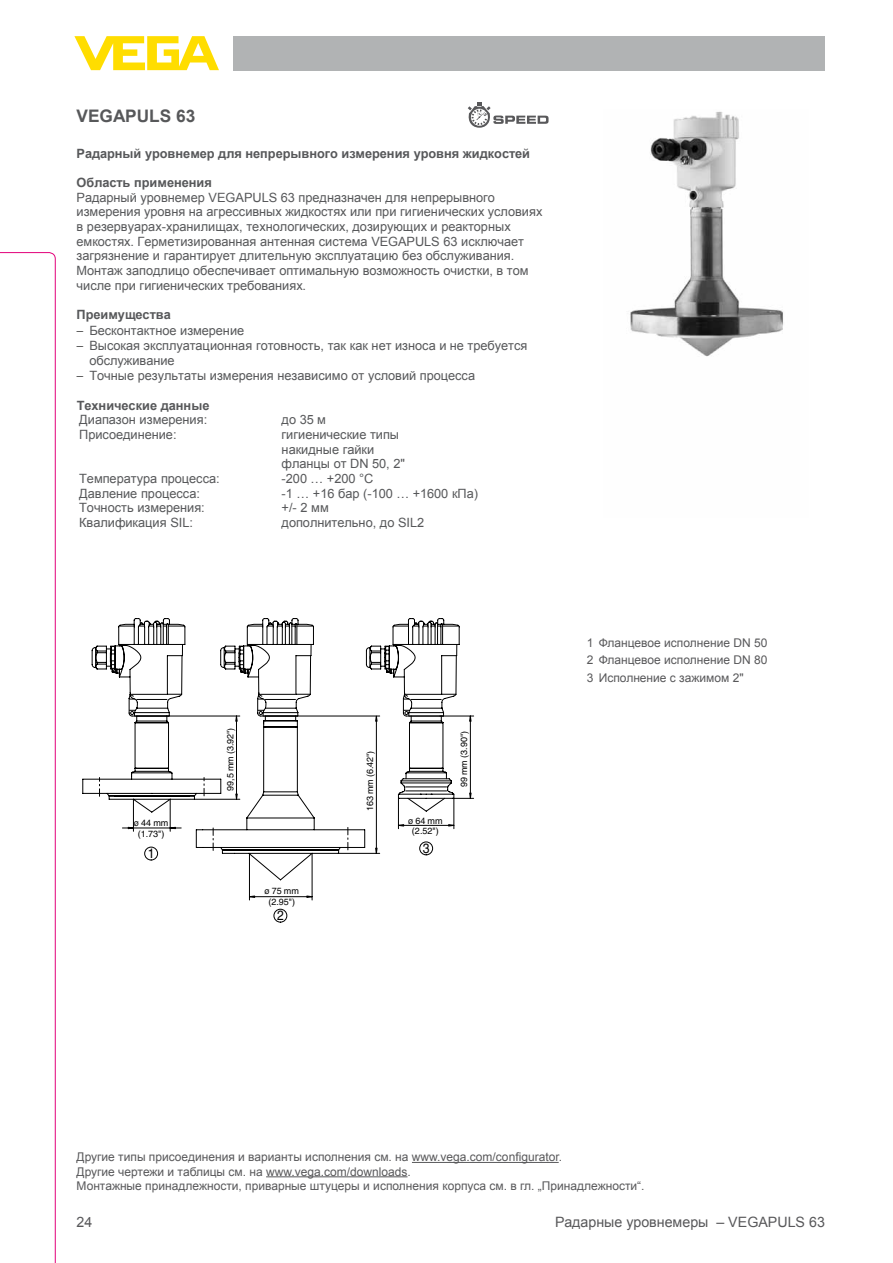
<style>
.page{position:relative;width:893px;height:1263px;background:#fff}
.page>*{position:absolute;margin:0;border:0;box-sizing:border-box;transform-origin:0 0}
.t1{font:700 17.25px "Arial";color:#57585a}
.t2{font:14.25px "Arial";color:#58585a}
.t3{font:13.5px "Helvetica Linotype";color:#000;scale:.9 1}
.t4{font:12.75px/14.7px "Arial";color:#57585a}
.t5{font:700 12.75px "Arial";color:#57585a}
.t6{font:12px/17.7px "Arial";color:#58585a;text-align:justify}
.t7{font:9px/10.5px "Helvetica Linotype";color:#000;text-align:center}
</style>
<div class="page">
<div style="left:234px;top:36px;width:591px;height:34px;background:#b1b3b4"></div>
<svg style="left:74px;top:36px;width:145px;height:34px"></svg>
<svg style="left:468px;top:102px;width:81px;height:26px"></svg>
<img style="left:630px;top:111px;width:154px;height:246px">
<div style="left:274px;top:909px;width:13px;height:13px;background:#fff;border:1px solid #000;border-radius:50%"></div>
<hr style="left:249px;top:896px;width:63px;height:1px;background:#000">
<hr style="left:312px;top:853px;width:1px;height:47px;background:#000">
<hr style="left:249px;top:853px;width:1px;height:47px;background:#000">
<svg style="left:306px;top:895px;width:7px;height:3px"></svg>
<svg style="left:82px;top:618px;width:392px;height:263px"></svg>
<hr style="left:412px;top:1162px;width:147px;height:1px;background:#58585a">
<hr style="left:266px;top:1176px;width:141px;height:1px;background:#58585a">
<svg style="left:0;top:252px;width:56px;height:1011px"></svg>
<h1 class="t1" style="left:77px;top:105px;width:120px">VEGAPULS 63</h1>
<p class="t5" style="left:77px;top:145px;width:455px">Радарный уровнемер для непрерывного измерения уровня жидкостей</p>
<p class="t5" style="left:77px;top:174px;width:137px">Область применения</p>
<p class="t4" style="left:77px;top:190px;width:467px">Радарный уровнемер VEGAPULS 63 предназначен для непрерывного измерения уровня на агрессивных жидкостях или при гигиенических условиях в резервуарах-хранилищах, технологических, дозирующих и реакторных емкостях. Герметизированная антенная система VEGAPULS 63 исключает загрязнение и гарантирует длительную эксплуатацию без обслуживания.<br>Монтаж заподлицо обеспечивает оптимальную возможность очистки, в том числе при гигиенических требованиях.</p>
<p class="t5" style="left:77px;top:306px;width:96px">Преимущества</p>
<p class="t4" style="left:89px;top:323px;width:439px;line-height:15.3px">Бесконтактное измерение<br>Высокая эксплуатационная готовность, так как нет износа и не требуется обслуживание<br>Точные результаты измерения независимо от условий процесса</p>
<p class="t5" style="left:77px;top:396px;width:134px">Технические данные</p>
<p class="t4" style="left:79px;top:413px;width:129px">Диапазон измерения:</p>
<p class="t4" style="left:282px;top:413px;width:46px">до 35 м</p>
<p class="t4" style="left:79px;top:427px;width:99px">Присоединение:</p>
<p class="t4" style="left:282px;top:427px;width:125px">гигиенические типы накидные гайки фланцы от DN 50, 2"</p>
<p class="t4" style="left:79px;top:471px;width:142px">Температура процесса:</p>
<p class="t4" style="left:282px;top:471px;width:93px">-200 … +200 °C</p>
<p class="t4" style="left:79px;top:486px;width:122px">Давление процесса:</p>
<p class="t4" style="left:282px;top:486px;width:198px">-1 … +16 бар (-100 … +1600 кПа)</p>
<p class="t4" style="left:79px;top:501px;width:127px">Точность измерения:</p>
<p class="t4" style="left:282px;top:501px;width:49px">+/- 2 мм</p>
<p class="t4" style="left:79px;top:515px;width:115px">Квалификация SIL:</p>
<p class="t4" style="left:282px;top:515px;width:144px">дополнительно, до SIL2</p>
<p class="t7" style="left:134px;top:818px;width:36px">ø 44 mm (1.73")</p>
<p class="t3" style="left:148px;top:846px;width:9px">1</p>
<p class="t7" style="left:225px;top:791px;width:65px;rotate:-90deg">99,5 mm (3.92")</p>
<p class="t7" style="left:459px;top:787px;width:57px;rotate:-90deg">99 mm (3.90")</p>
<p class="t7" style="left:365px;top:811px;width:62px;rotate:-90deg">163 mm (6.42")</p>
<p class="t7" style="left:408px;top:815px;width:36px">ø 64 mm (2.52")</p>
<p class="t7" style="left:264px;top:886px;width:36px">ø 75 mm (2.95")</p>
<p class="t3" style="left:277px;top:908px;width:9px">2</p>
<p class="t3" style="left:423px;top:840px;width:9px">3</p>
<p class="t6" style="left:587px;top:634px;width:182px">1 Фланцевое исполнение DN 50<br>2 Фланцевое исполнение DN 80<br>3 Исполнение с зажимом 2"</p>
<p class="t6" style="left:77px;top:1150px;width:570px;line-height:14.4px;text-align:left">Другие типы присоединения и варианты исполнения см. на www.vega.com/configurator.<br>Другие чертежи и таблицы см. на www.vega.com/downloads.<br>Монтажные принадлежности, приварные штуцеры и исполнения корпуса см. в гл. „Принадлежности“.</p>
<p class="t2" style="left:77px;top:1212px;width:17px">24</p>
<p class="t2" style="left:555px;top:1212px;width:271px">Радарные уровнемеры – VEGAPULS 63</p>
</div>
